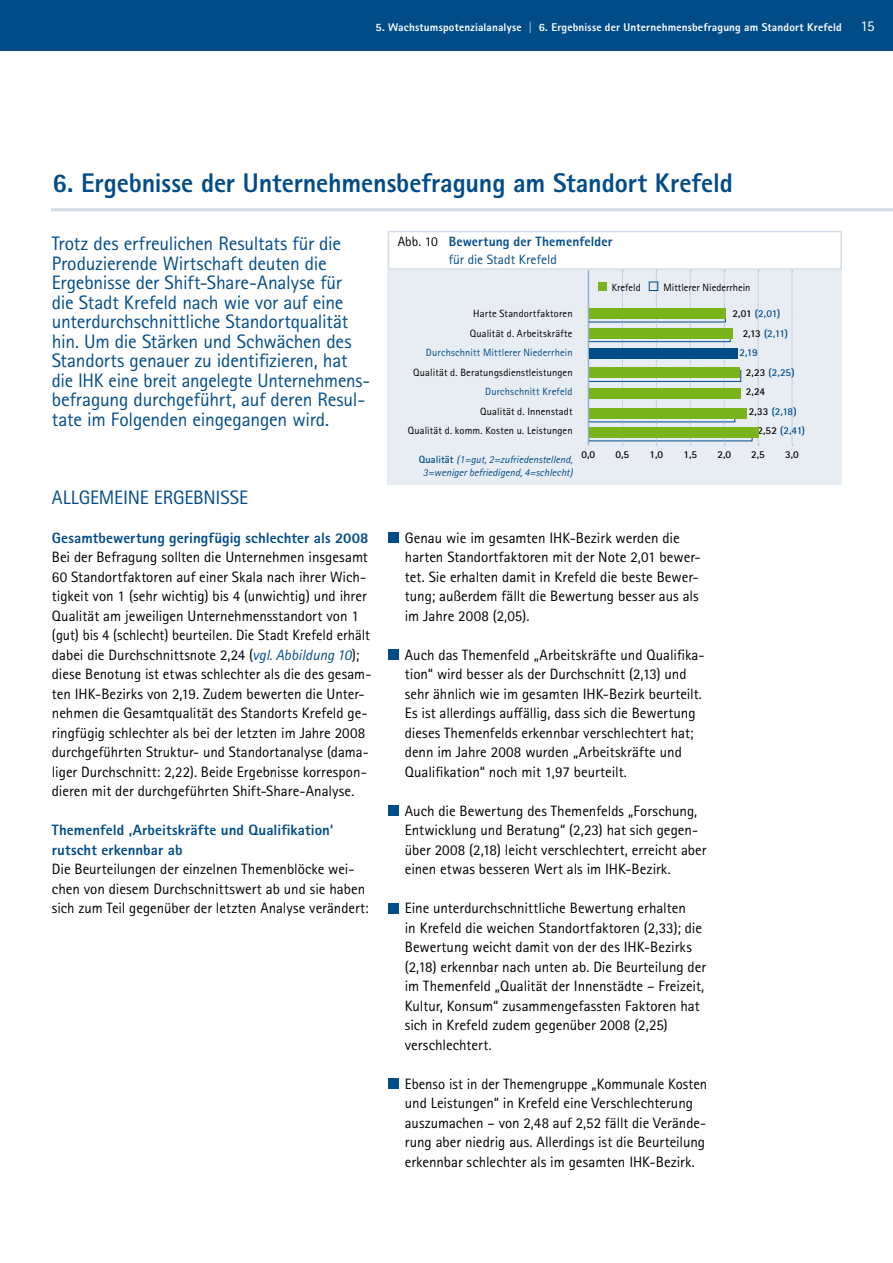
<style>
.page{position:relative;width:893px;height:1263px;background:#fff}
.page>*{position:absolute;margin:0;border:0;box-sizing:border-box;transform-origin:0 0}
.t1{font:800 27px "Rotis Sans Serif Pro";letter-spacing:-.005em;color:#004c89}
.t2{font:19.5px/19.5px "Rotis Sans Serif Pro";letter-spacing:-.015em;color:#004c89}
.t3{font:15px/19.5px "Rotis Sans Serif Pro";letter-spacing:-.005em;color:#000}
.t4{font:800 15px/19.5px "Rotis Sans Serif Pro";letter-spacing:.005em;color:#004c89}
.t5{font:800 13.5px/18px "Rotis Sans Serif Pro";letter-spacing:.01em;color:#004c89;text-align:center}
.t6{font:800 11.25px "Rotis Sans Serif Pro";letter-spacing:.015em;color:#fff}
.t7{font:10.5px/19.5px "Rotis Sans Serif Pro";letter-spacing:.01em;color:#000;text-align:center}
.t8{font:italic 10.5px/13.5px "Rotis Sans Serif Pro";color:#004c89;text-align:center}
.t9{font:700 10.5px "Rotis Sans Serif Pro";letter-spacing:-.015em;color:#004c89}
.t10{font:10.5px "Rotis Sans Serif Pro";letter-spacing:.01em;color:#004c89}
.t11{font:700 10.5px "Rotis Sans Serif Pro";color:#000}
.s1{font-weight:400;font-size:15px}
.s2{font-weight:400;color:#000}
.s3{font-weight:400}
.s4{color:#000}
.s5{font-style:italic;color:#004c89}
.s6{font-weight:700;font-style:normal}
</style>
<div class="page">
<div style="left:0;top:0;width:893px;height:51px;background:#004c89"></div>
<div style="left:388px;top:270px;width:454px;height:214px;background:#e8edf3"></div>
<div style="left:388px;top:532px;width:10px;height:11px;background:#004c89"></div>
<div style="left:388px;top:649px;width:10px;height:11px;background:#004c89"></div>
<div style="left:388px;top:805px;width:10px;height:11px;background:#004c89"></div>
<div style="left:388px;top:903px;width:10px;height:10px;background:#004c89"></div>
<div style="left:388px;top:1078px;width:10px;height:11px;background:#004c89"></div>
<hr style="left:51px;top:208px;width:842px;height:3px;background:#d2dce8">
<div style="left:588px;top:331px;width:142px;height:11px;border:1px solid #004c89"></div>
<div style="left:588px;top:370px;width:153px;height:12px;border:1px solid #004c89"></div>
<hr style="left:588px;top:270px;width:1px;height:175px;background:#98b0cf">
<svg style="left:622px;top:270px;width:1px;height:175px"></svg>
<svg style="left:690px;top:270px;width:1px;height:175px"></svg>
<svg style="left:758px;top:270px;width:1px;height:175px"></svg>
<svg style="left:656px;top:270px;width:1px;height:175px"></svg>
<svg style="left:724px;top:270px;width:1px;height:175px"></svg>
<svg style="left:792px;top:270px;width:1px;height:175px"></svg>
<div style="left:589px;top:309px;width:137px;height:10px;background:#79b41c"></div>
<div style="left:589px;top:348px;width:149px;height:10px;background:#004c89"></div>
<div style="left:589px;top:367px;width:151px;height:11px;background:#79b41c"></div>
<div style="left:589px;top:388px;width:152px;height:11px;background:#79b41c"></div>
<div style="left:589px;top:328px;width:144px;height:11px;background:#79b41c"></div>
<div style="left:589px;top:408px;width:158px;height:10px;background:#79b41c"></div>
<div style="left:589px;top:427px;width:170px;height:11px;background:#79b41c"></div>
<div style="left:598px;top:282px;width:8px;height:9px;background:#79b41c"></div>
<div style="left:649px;top:282px;width:9px;height:9px;border:1px solid #004c89"></div>
<div style="left:388px;top:231px;width:454px;height:39px;border:2px solid #d2dce8"></div>
<p class="t6" style="left:375px;top:20px;width:501px">5. Wachstumspotenzialanalyse | 6. Ergebnisse der Unternehmensbefragung am Standort Krefeld <span class="s1">15</span></p>
<h1 class="t1" style="left:52px;top:165px;width:682px">6. Ergebnisse der Unternehmensbefragung am Standort Krefeld</h1>
<p class="t2" style="left:52px;top:234px;width:320px">Trotz des erfreulichen Resultats für die Produzierende Wirtschaft deuten die -Ergebnisse der Shift-Share-Analyse für<br>die Stadt Krefeld nach wie vor auf eine unterdurchschnittliche Standortqualität hin. Um die Stärken und Schwächen des Standorts genauer zu identifizieren, hat die IHK eine breit angelegte Unternehmens&shy;befragung durchgeführt, auf deren Resul&shy;tate im Folgenden eingegangen wird.</p>
<p class="t5" style="left:398px;top:232px;width:216px"><span class="s2">Abb. 10</span> Bewertung der Themenfelder <span class="s3">für die Stadt Krefeld</span></p>
<p class="t7" style="left:612px;top:278px;width:30px">Krefeld</p>
<p class="t7" style="left:664px;top:278px;width:88px">Mittlerer Niederrhein</p>
<p class="t9" style="left:733px;top:307px;width:49px"><span class="s4">2,01</span> (2,01)</p>
<p class="t9" style="left:743px;top:326px;width:47px"><span class="s4">2,13</span> (2,11)</p>
<p class="t9" style="left:740px;top:346px;width:20px">2,19</p>
<p class="t9" style="left:746px;top:365px;width:50px"><span class="s4">2,23</span> (2,25)</p>
<p class="t11" style="left:746px;top:385px;width:21px">2,24</p>
<p class="t9" style="left:749px;top:404px;width:49px"><span class="s4">2,33</span> (2,18)</p>
<p class="t9" style="left:757px;top:424px;width:49px"><span class="s4">2,52</span> (2,41)</p>
<p class="t7" style="left:470px;top:304px;width:104px">Harte Standortfaktoren<br>Qualität d. Arbeitskräfte</p>
<p class="t10" style="left:426px;top:346px;width:148px">Durchschnitt Mittlerer Niederrhein</p>
<p class="t7" style="left:413px;top:362px;width:161px">Qualität d. Beratungsdienstleistungen</p>
<p class="t10" style="left:485px;top:385px;width:89px">Durchschnitt Krefeld</p>
<p class="t7" style="left:408px;top:401px;width:166px;text-align:right">Qualität d. Innenstadt<br>Qualität d. komm. Kosten u. Leistungen</p>
<h2 class="t2" style="left:52px;top:488px;width:152px">Allgemein e Ergebniss</h2>
<h2 class="t2" style="left:239px;top:488px;width:11px">e</h2>
<p class="t4" style="left:52px;top:528px;width:318px">Gesamtbewertung geringfügig schlechter als 2008</p>
<p class="t3" style="left:52px;top:548px;width:321px">Bei der Befragung sollten die Unternehmen insgesamt 60 Standortfaktoren auf einer Skala nach ihrer Wich&shy;tigkeit von 1 (sehr wichtig) bis 4 (unwichtig) und ihrer Qualität am jeweiligen Unternehmensstandort von 1 (gut) bis 4 (schlecht) beurteilen. Die Stadt Krefeld erhält dabei die Durchschnittsnote 2,24 (<span class="s5">vgl. Abbildung 10</span>); diese Benotung ist etwas schlechter als die des gesam&shy;ten IHK-Bezirks von 2,19. Zudem bewerten die Unter&shy;nehmen die Gesamtqualität des Standorts Krefeld ge&shy;ringfügig schlechter als bei der letzten im Jahre 2008 durchgeführten Struktur- und Standortanalyse (dama&shy;liger Durchschnitt: 2,22). Beide Ergebnisse korrespon&shy;dieren mit der durchgeführten Shift-Share-Analyse.</p>
<p class="t4" style="left:52px;top:820px;width:283px">Themenfeld ‚Arbeitskräfte und Qualifikation‘ rutscht erkennbar ab</p>
<p class="t3" style="left:52px;top:860px;width:318px">Die Beurteilungen der einzelnen Themenblöcke wei&shy;chen von diesem Durchschnittswert ab und sie haben sich zum Teil gegenüber der letzten Analyse verändert:</p>
<p class="t8" style="left:419px;top:453px;width:155px"><span class="s6">Qualität</span> (1=gut, 2=zufriedenstellend,<br>3=weniger befriedigend, 4=schlecht)</p>
<p class="t11" style="left:582px;top:448px;width:15px">0,0</p>
<p class="t11" style="left:616px;top:448px;width:15px">0,5</p>
<p class="t11" style="left:649px;top:448px;width:15px">1,0</p>
<p class="t11" style="left:683px;top:448px;width:15px">1,5</p>
<p class="t11" style="left:717px;top:448px;width:15px">2,0</p>
<p class="t11" style="left:751px;top:448px;width:15px">2,5</p>
<p class="t11" style="left:785px;top:448px;width:15px">3,0</p>
<p class="t3" style="left:405px;top:528px;width:297px">Genau wie im gesamten IHK-Bezirk werden die harten Standortfaktoren mit der Note 2,01 bewer&shy;tet. Sie erhalten damit in Krefeld die beste Bewer&shy;tung; außerdem fällt die Bewertung besser aus als im Jahre 2008 (2,05).</p>
<p class="t3" style="left:405px;top:645px;width:301px">Auch das Themenfeld „Arbeitskräfte und Qualifika&shy;tion“ wird besser als der Durchschnitt (2,13) und sehr ähnlich wie im gesamten IHK-Bezirk beurteilt.<br>Es ist allerdings auffällig, dass sich die Bewertung dieses Themenfelds erkennbar verschlechtert hat; denn im Jahre 2008 wurden „Arbeitskräfte und Qualifikation“ noch mit 1,97 beurteilt.</p>
<p class="t3" style="left:405px;top:801px;width:303px">Auch die Bewertung des Themenfelds „Forschung, Entwicklung und Beratung“ (2,23) hat sich gegen&shy;über 2008 (2,18) leicht verschlechtert, erreicht aber einen etwas besseren Wert als im IHK-Bezirk.</p>
<p class="t3" style="left:405px;top:899px;width:303px">Eine unterdurchschnittliche Bewertung erhalten<br>in Krefeld die weichen Standortfaktoren (2,33); die Bewertung weicht damit von der des IHK-Bezirks (2,18) erkennbar nach unten ab. Die Beurteilung der im Themenfeld „Qualität der Innenstädte – Freizeit, Kultur, Konsum“ zusammengefassten Faktoren hat sich in Krefeld zudem gegenüber 2008 (2,25) verschlechtert.</p>
<p class="t3" style="left:405px;top:1074px;width:304px">Ebenso ist in der Themengruppe „Kommunale Kosten und Leistungen“ in Krefeld eine Verschlechterung auszumachen – von 2,48 auf 2,52 fällt die Verände&shy;rung aber niedrig aus. Allerdings ist die Beurteilung erkennbar schlechter als im gesamten IHK-Bezirk.</p>
</div>
